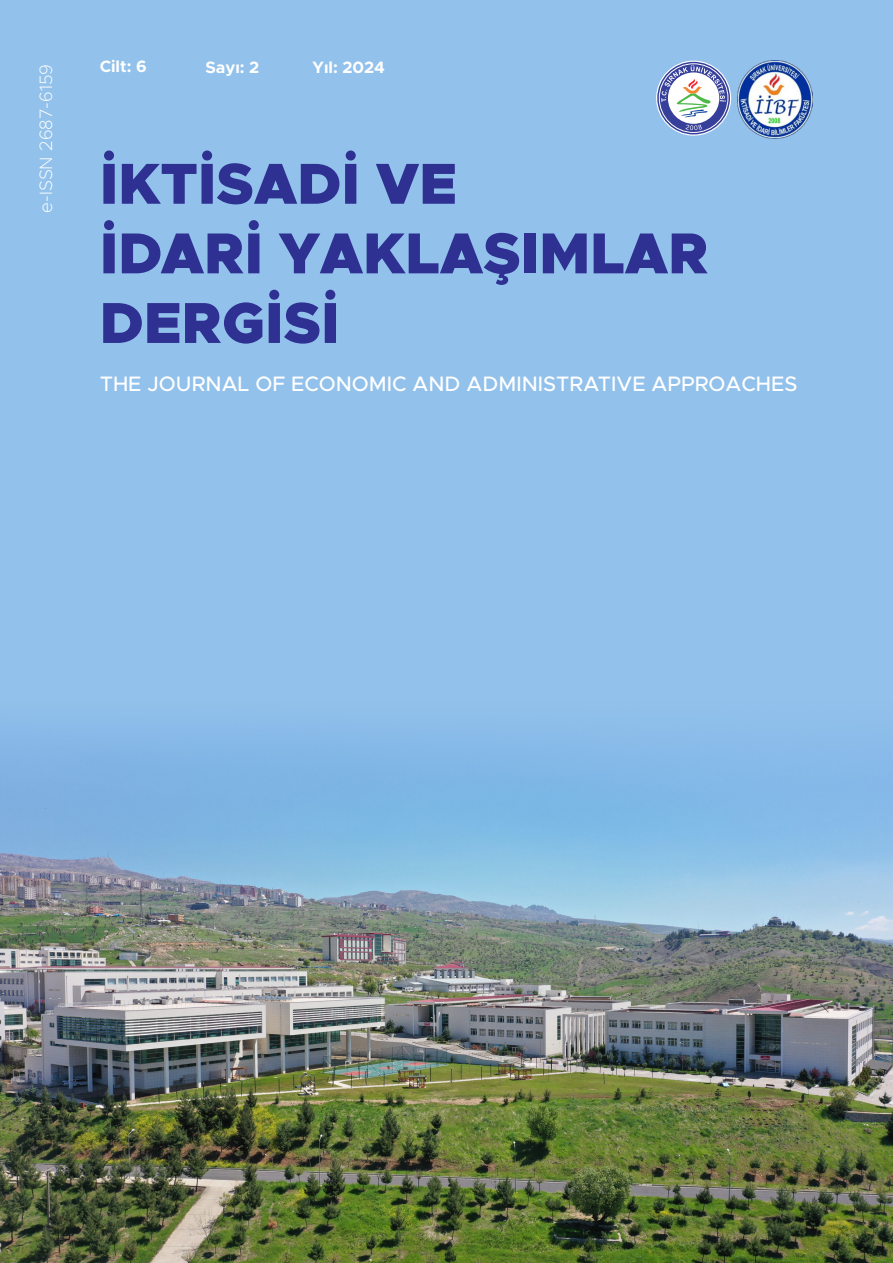
<style>
.page{position:relative;width:893px;height:1263px;background:#fff}
.page>*{position:absolute;margin:0;border:0;box-sizing:border-box;transform-origin:0 0}
.t1{font:900 58.05px/69.6px "Metropolis";color:#2e3092}
.t2{font:500 21px "Metropolis";color:#fff}
.t3{font:200 18px "Metropolis";color:#fff}
.t4{font:700 16.5px "Metropolis";color:#fff}
</style>
<div class="page">
<img style="left:0;top:0;width:893px;height:1263px">
<img style="left:738px;top:61px;width:75px;height:78px">
<svg style="left:657px;top:62px;width:73px;height:72px"></svg>
<p class="t3" style="left:35px;top:212px;width:150px;rotate:-90deg">e-ISSN 2687-6159</p>
<p class="t4" style="left:100px;top:56px;width:49px">Cilt: 6</p>
<p class="t4" style="left:205px;top:57px;width:55px">Sayı: 2</p>
<p class="t4" style="left:313px;top:57px;width:74px">Yıl: 2024</p>
<h1 class="t1" style="left:100px;top:149px;width:610px">İKTİSADİ VE<br>İDARİ YAKLAŞIMLAR<br>DERGİSİ</h1>
<p class="t2" style="left:100px;top:371px;width:699px">THE JOURNAL OF ECONOMIC AND ADMINISTRATIVE APPROACHES</p>
</div>
